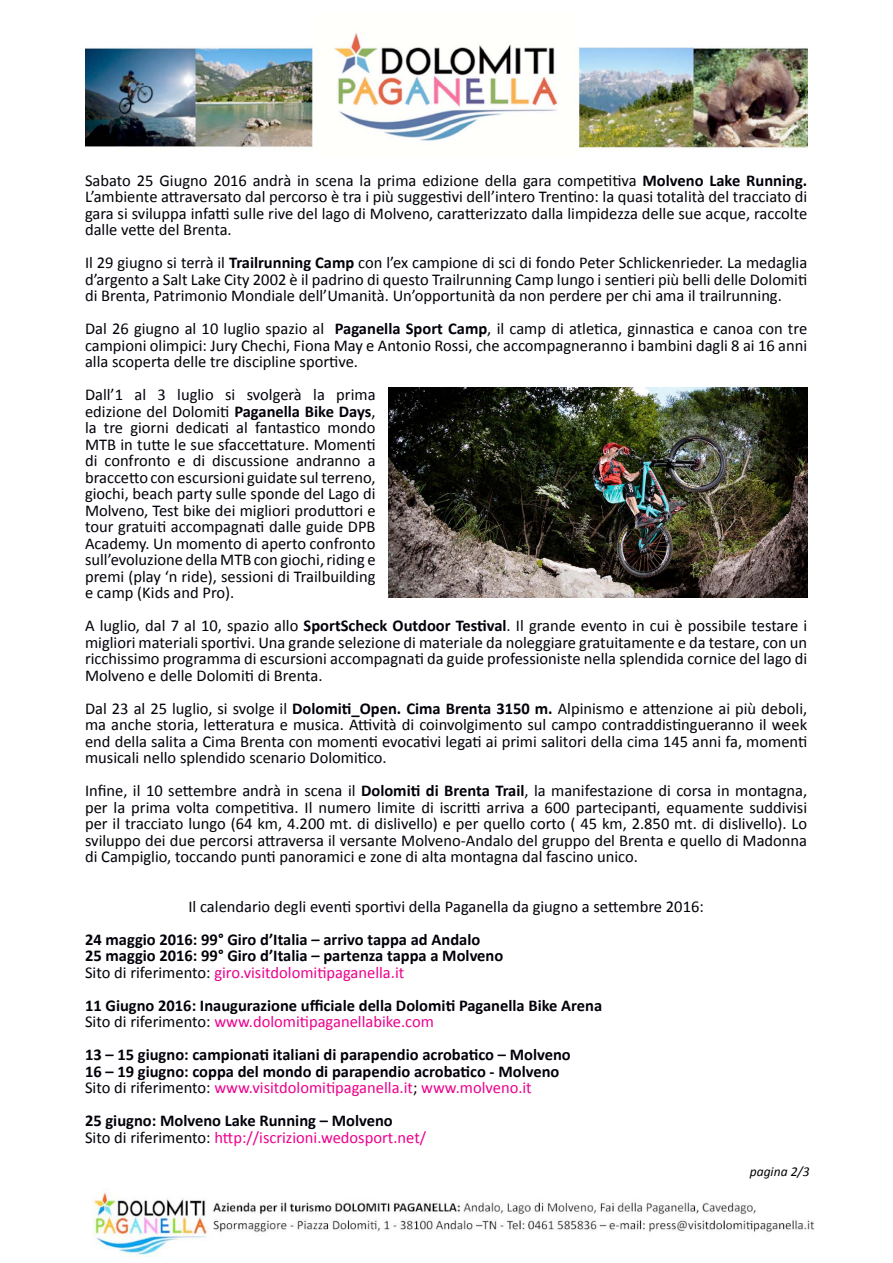
<style>
.page{position:relative;width:893px;height:1263px;background:#fff}
.page>*{position:absolute;margin:0;border:0;box-sizing:border-box;transform-origin:0 0}
.t1{font:16.5px/16.5px "Calibri";color:#000009;text-align:justify}
.t2{font:700 16.5px/16.5px "Calibri";color:#000009}
.t3{font:italic 13.5px "Calibri";color:#000}
.s1{font-weight:700}
.s2{font-weight:400}
.s3{font-weight:400;color:#ec008c}
</style>
<div class="page">
<img style="left:86px;top:33px;width:721px;height:116px">
<img style="left:93px;top:1188px;width:722px;height:70px">
<img style="left:388px;top:388px;width:419px;height:209px">
<p class="t1" style="left:85px;top:172px;width:724px">Sabato 25 Giugno 2016 andrà in scena la prima edizione della gara competitiva <span class="s1">Molveno Lake Running.<br></span>L’ambiente attraversato dal percorso è tra i più suggestivi dell’intero Trentino: la quasi totalità del tracciato di gara si sviluppa infatti sulle rive del lago di Molveno, caratterizzato dalla limpidezza delle sue acque, raccolte dalle vette del Brenta.</p>
<p class="t1" style="left:85px;top:254px;width:724px">Il 29 giugno si terrà il <span class="s1">Trailrunning Camp</span> con l’ex campione di sci di fondo Peter Schlickenrieder. La medaglia d’argento a Salt Lake City 2002 è il padrino di questo Trailrunning Camp lungo i sentieri più belli delle Dolomiti di Brenta, Patrimonio Mondiale dell’Umanità. Un’opportunità da non perdere per chi ama il trailrunning.</p>
<p class="t1" style="left:85px;top:320px;width:724px">Dal 26 giugno al 10 luglio spazio al <span class="s1">Paganella Sport Camp</span>, il camp di atletica, ginnastica e canoa con tre campioni olimpici: Jury Chechi, Fiona May e Antonio Rossi, che accompagneranno i bambini dagli 8 ai 16 anni alla scoperta delle tre discipline sportive.</p>
<p class="t1" style="left:85px;top:386px;width:292px">Dall’1 al 3 luglio si svolgerà la prima edizione del Dolomiti <span class="s1">Paganella Bike Days</span>, la tre giorni dedicati al fantastico mondo MTB in tutte le sue sfaccettature. Momenti di confronto e di discussione andranno a braccetto con escursioni guidate sul terreno, giochi, beach party sulle sponde del Lago di Molveno, Test bike dei migliori produttori e tour gratuiti accompagnati dalle guide DPB Academy. Un momento di aperto confronto sull’evoluzione della MTB con giochi, riding e premi (play ‘n ride), sessioni di Trailbuilding e camp (Kids and Pro).</p>
<p class="t1" style="left:85px;top:617px;width:724px">A luglio, dal 7 al 10, spazio allo <span class="s1">SportScheck Outdoor Testival</span>. Il grande evento in cui è possibile testare i migliori materiali sportivi. Una grande selezione di materiale da noleggiare gratuitamente e da testare, con un ricchissimo programma di escursioni accompagnati da guide professioniste nella splendida cornice del lago di Molveno e delle Dolomiti di Brenta.</p>
<p class="t1" style="left:85px;top:700px;width:724px">Dal 23 al 25 luglio, si svolge il <span class="s1">Dolomiti_Open. Cima Brenta 3150 m.</span> Alpinismo e attenzione ai più deboli, ma anche storia, letteratura e musica. Attività di coinvolgimento sul campo contraddistingueranno il week end della salita a Cima Brenta con momenti evocativi legati ai primi salitori della cima 145 anni fa, momenti musicali nello splendido scenario Dolomitico.</p>
<p class="t1" style="left:85px;top:782px;width:724px">Infine, il 10 settembre andrà in scena il <span class="s1">Dolomiti di Brenta Trail</span>, la manifestazione di corsa in montagna, per la prima volta competitiva. Il numero limite di iscritti arriva a 600 partecipanti, equamente suddivisi per il tracciato lungo (64 km, 4.200 mt. di dislivello) e per quello corto ( 45 km, 2.850 mt. di dislivello). Lo sviluppo dei due percorsi attraversa il versante Molveno-Andalo del gruppo del Brenta e quello di Madonna di Campiglio, toccando punti panoramici e zone di alta montagna dal fascino unico.</p>
<p class="t1" style="left:188px;top:898px;width:517px">Il calendario degli eventi sportivi della Paganella da giugno a settembre 2016:</p>
<p class="t2" style="left:85px;top:931px;width:420px">24 maggio 2016: 99° Giro d’Italia – arrivo tappa ad Andalo<br>25 maggio 2016: 99° Giro d’Italia – partenza tappa a Molveno<br><span class="s2">Sito di riferimento:</span> <span class="s3">giro.visitdolomitipaganella.it</span></p>
<p class="t2" style="left:85px;top:997px;width:519px">11 Giugno 2016: Inaugurazione ufficiale della Dolomiti Paganella Bike Arena<br><span class="s2">Sito di riferimento:</span> <span class="s3">www.dolomitipaganellabike.com</span></p>
<p class="t2" style="left:85px;top:1046px;width:487px">13 – 15 giugno: campionati italiani di parapendio acrobatico – Molveno<br>16 – 19 giugno: coppa del mondo di parapendio acrobatico - Molveno<br><span class="s2">Sito di riferimento:</span> <span class="s3">www.visitdolomitipaganella.it</span><span class="s2">;</span> <span class="s3">www.molveno.it</span></p>
<p class="t2" style="left:85px;top:1112px;width:343px">25 giugno: Molveno Lake Running – Molveno<br><span class="s2">Sito di riferimento:</span> <span class="s3">http://iscrizioni.wedosport.net/</span></p>
<p class="t3" style="left:750px;top:1163px;width:61px">pagina 2/3</p>
</div>
